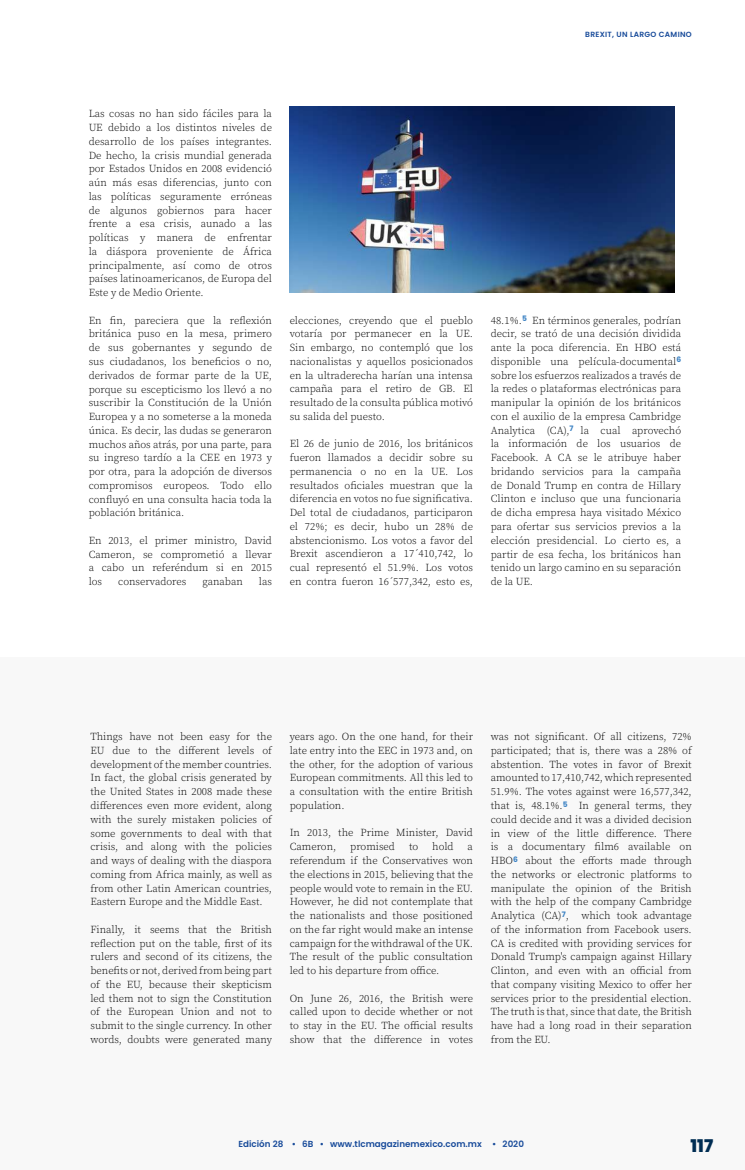
<style>
.page{position:relative;width:745px;height:1170px;background:#fff}
.page>*{position:absolute;margin:0;border:0;box-sizing:border-box;transform-origin:0 0}
.t1{font:800 17.5px "Poppins";color:#002d53}
.t2{font:300 10.62px/13.8px "Source Serif Pro";color:#000;text-align:justify}
.t3{font:600 8.75px "Poppins";color:#184b9a}
.t4{font:600 7.5px "Poppins";letter-spacing:.04em;color:#184b9a}
</style>
<div class="page">
<div style="left:0;top:657px;width:744px;height:512px;background:#f8f8f8"></div>
<img style="left:289px;top:106px;width:384px;height:186px">
<p class="t4" style="left:585px;top:30px;width:108px">BREXIT, UN LARGO CAMINO</p>
<p class="t2" style="left:89px;top:107px;width:185px">Las cosas no han sido fáciles para la UE debido a los distintos niveles de desarrollo de los países integrantes.<br>De hecho, la crisis mundial generada por Estados Unidos en 2008 evidenció aún más esas diferencias, junto con las políticas seguramente erróneas de algunos gobiernos para hacer frente a esa crisis, aunado a las políticas y manera de enfrentar la diáspora proveniente de África principalmente, así como de otros países latinoamericanos, de Europa del Este y de Medio Oriente.</p>
<p class="t2" style="left:89px;top:313px;width:185px">En fin, pareciera que la reflexión británica puso en la mesa, primero de sus gobernantes y segundo de sus ciudadanos, los beneficios o no, derivados de formar parte de la UE, porque su escepticismo los llevó a no suscribir la Constitución de la Unión Europea y a no someterse a la moneda única. Es decir, las dudas se generaron muchos años atrás, por una parte, para su ingreso tardío a la CEE en 1973 y por otra, para la adopción de diversos compromisos europeos. Todo ello confluyó en una consulta hacia toda la población británica.</p>
<p class="t2" style="left:89px;top:533px;width:185px">En 2013, el primer ministro, David Cameron, se comprometió a llevar a cabo un referéndum si en 2015 los</p>
<p class="t2" style="left:118px;top:574px;width:70px">conservadores</p>
<p class="t2" style="left:202px;top:574px;width:42px">ganaban</p>
<p class="t2" style="left:259px;top:574px;width:15px">las</p>
<p class="t2" style="left:289px;top:313px;width:185px">elecciones, creyendo que el pueblo votaría por permanecer en la UE.<br>Sin embargo, no contempló que los nacionalistas y aquellos posicionados en la ultraderecha harían una intensa campaña para el retiro de GB. El resultado de la consulta pública motivó su salida del puesto.</p>
<p class="t2" style="left:289px;top:437px;width:185px">El 26 de junio de 2016, los británicos fueron llamados a decidir sobre su permanencia o no en la UE. Los resultados oficiales muestran que la diferencia en votos no fue significativa.<br>Del total de ciudadanos, participaron el 72%; es decir, hubo un 28% de abstencionismo. Los votos a favor del Brexit ascendieron a 17´410,742, lo cual representó el 51.9%. Los votos en contra fueron 16´577,342, esto es,</p>
<p class="t2" style="left:490px;top:313px;width:192px">48.1%.<sup>5</sup> En términos generales, podrían decir, se trató de una decisión dividida ante la poca diferencia. En HBO está disponible una película-documental<sup>6 </sup>sobre los esfuerzos realizados a través de la redes o plataformas electrónicas para manipular la opinión de los británicos con el auxilio de la empresa Cambridge Analytica (CA),<sup>7</sup> la cual aprovechó la información de los usuarios de Facebook. A CA se le atribuye haber bridando servicios para la campaña de Donald Trump en contra de Hillary Clinton e incluso que una funcionaria de dicha empresa haya visitado México para ofertar sus servicios previos a la elección presidencial. Lo cierto es, a partir de esa fecha, los británicos han tenido un largo camino en su separación de la UE.</p>
<p class="t2" style="left:90px;top:729px;width:183px">Things have not been easy for the EU due to the different levels of development of the member countries.<br>In fact, the global crisis generated by the United States in 2008 made these differences even more evident, along with the surely mistaken policies of some governments to deal with that crisis, and along with the policies and ways of dealing with the diaspora coming from Africa mainly, as well as from other Latin American countries, Eastern Europe and the Middle East.</p>
<p class="t2" style="left:90px;top:922px;width:183px">Finally, it seems that the British reflection put on the table, first of its rulers and second of its citizens, the benefits or not, derived from being part of the EU, because their skepticism led them not to sign the Constitution of the European Union and not to submit to the single currency. In other words, doubts were generated many</p>
<p class="t2" style="left:289px;top:729px;width:185px">years ago. On the one hand, for their late entry into the EEC in 1973 and, on the other, for the adoption of various European commitments. All this led to a consultation with the entire British population.</p>
<p class="t2" style="left:289px;top:826px;width:185px">In 2013, the Prime Minister, David<br>Cameron,</p>
<p class="t2" style="left:350px;top:839px;width:46px">promised</p>
<p class="t2" style="left:409px;top:839px;width:11px">to</p>
<p class="t2" style="left:432px;top:839px;width:23px">hold</p>
<p class="t2" style="left:289px;top:839px;width:185px;text-indent:178px">a referendum if the Conservatives won the elections in 2015, believing that the people would vote to remain in the EU.<br>However, he did not contemplate that the nationalists and those positioned on the far right would make an intense campaign for the withdrawal of the UK.<br>The result of the public consultation led to his departure from office.</p>
<p class="t2" style="left:289px;top:991px;width:185px">On June 26, 2016, the British were called upon to decide whether or not to stay in the EU. The official results show that the difference in votes</p>
<p class="t2" style="left:490px;top:729px;width:202px">was not significant. Of all citizens, 72% participated; that is, there was a 28% of abstention. The votes in favor of Brexit amounted to 17,410,742, which represented 51.9%. The votes against were 16,577,342, that is, 48.1%.<sup>5</sup> In general terms, they could decide and it was a divided decision in view of the little difference. There is a documentary film6 available on HBO<sup>6</sup> about the efforts made through the networks or electronic platforms to manipulate the opinion of the British with the help of the company Cambridge Analytica (CA)<sup>7</sup>, which took advantage of the information from Facebook users.<br>CA is credited with providing services for Donald Trump's campaign against Hillary Clinton, and even with an official from that company visiting Mexico to offer her services prior to the presidential election.<br>The truth is that, since that date, the British have had a long road in their separation from the EU.</p>
<p class="t3" style="left:238px;top:1138px;width:287px">Edición 28 • 6B • www.tlcmagazinemexico.com.mx • 2020</p>
<h1 class="t1" style="left:690px;top:1135px;width:24px">117</h1>
</div>
